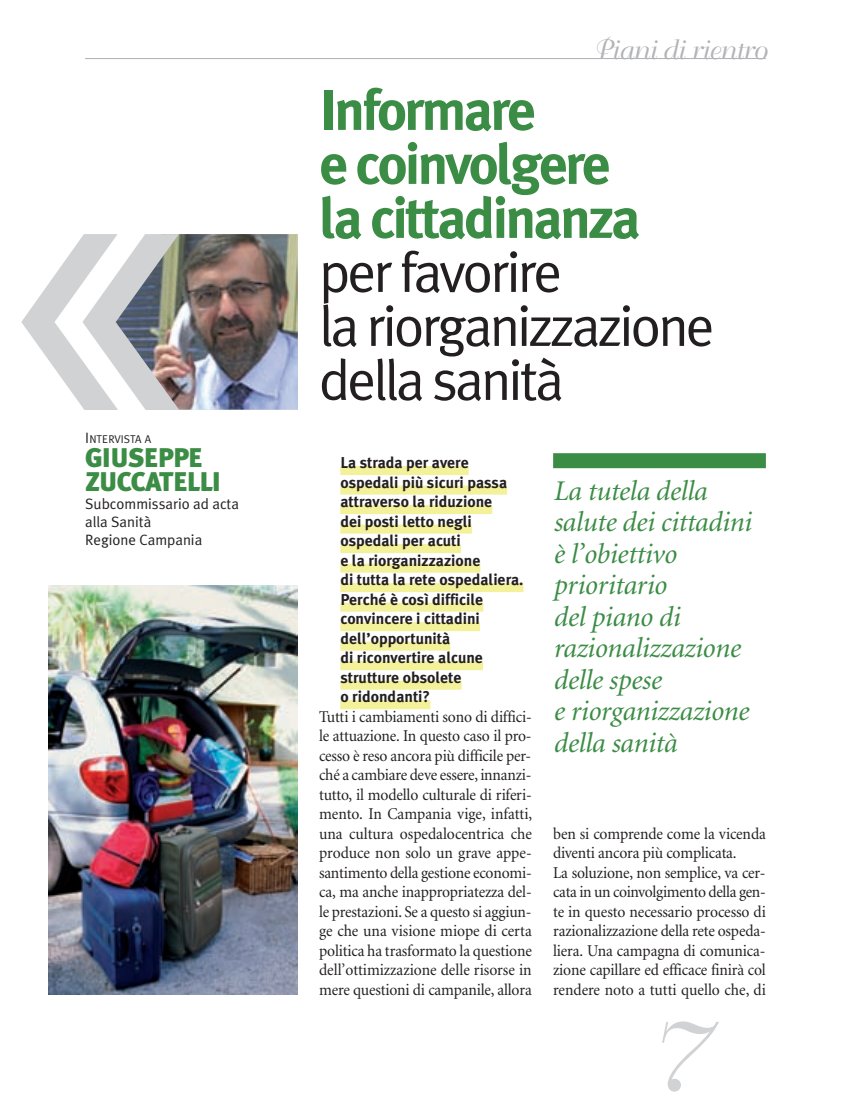
<style>
.page{position:relative;width:851px;height:1106px;background:#fff}
.page>*{position:absolute;margin:0;border:0;box-sizing:border-box;transform-origin:0 0}
.t1{font:105px "Bellevue";color:#d1d2d4}
.t2{font:57px/54px "Meta Plus Normal";letter-spacing:-.05em;color:#231f20}
.t3{font:700 57px/54px "Meta Plus";letter-spacing:-.05em;color:#3b8c45}
.t4{font:italic 28.5px/31.5px "Minion";letter-spacing:-.01em;color:#3b8c45}
.t5{font:900 27px/24px "Meta Plus";letter-spacing:-.025em;color:#3b8c45}
.t6{font:27px "Bellevue";letter-spacing:-.01em;color:#b2b3b7}
.t7{font:16.5px/19.5px "Minion";letter-spacing:-.01em;color:#231f20;text-align:justify;scale:.94 1}
.t8{font:700 15.75px/19.5px "Meta Plus";color:#231f20}
.t9{font:15px/18px "Meta Plus Normal";color:#231f20}
.t10{font:11.25px "Meta Plus Normal";color:#231f20}
.s1{font-size:15px}
</style>
<div class="page">
<hr style="left:85px;top:58px;width:680px;height:1px;background:#b2b3b7">
<div style="left:340px;top:466px;width:128px;height:9px;background:#f3f199"></div>
<div style="left:340px;top:485px;width:167px;height:9px;background:#f3f199"></div>
<div style="left:340px;top:505px;width:152px;height:9px;background:#f3f199"></div>
<div style="left:340px;top:524px;width:132px;height:9px;background:#f3f199"></div>
<div style="left:340px;top:544px;width:121px;height:9px;background:#f3f199"></div>
<div style="left:340px;top:563px;width:140px;height:9px;background:#f3f199"></div>
<div style="left:340px;top:583px;width:183px;height:9px;background:#f3f199"></div>
<div style="left:340px;top:602px;width:143px;height:9px;background:#f3f199"></div>
<div style="left:340px;top:622px;width:140px;height:9px;background:#f3f199"></div>
<div style="left:340px;top:641px;width:110px;height:9px;background:#f3f199"></div>
<div style="left:340px;top:661px;width:143px;height:9px;background:#f3f199"></div>
<div style="left:340px;top:680px;width:121px;height:9px;background:#f3f199"></div>
<div style="left:340px;top:700px;width:90px;height:9px;background:#f3f199"></div>
<img style="left:21px;top:234px;width:277px;height:176px">
<img style="left:48px;top:585px;width:250px;height:409px">
<div style="left:553px;top:453px;width:212px;height:15px;background:#3b8c45"></div>
<p class="t10" style="left:85px;top:432px;width:68px"><span class="s1">I</span>NTERVISTA A</p>
<h3 class="t5" style="left:85px;top:446px;width:137px">GIUSEPPE<br>ZUCCATELLI</h3>
<p class="t9" style="left:85px;top:495px;width:155px">Subcommissario ad acta alla Sanità<br>Regione Campania</p>
<h3 class="t6" style="left:592px;top:36px;width:175px">Piani di rientro</h3>
<h2 class="t3" style="left:319px;top:83px;width:323px">Informare<br>e coinvolgere la cittadinanza</h2>
<h2 class="t2" style="left:319px;top:245px;width:397px">per favorire<br>la riorganizzazione della sanità</h2>
<p class="t8" style="left:340px;top:453px;width:184px">La strada per avere ospedali più sicuri passa attraverso la riduzione<br>dei posti letto negli ospedali per acuti<br>e la riorganizzazione<br>di tutta la rete ospedaliera.<br>Perché è così difficile convincere i cittadini dell’opportunità<br>di riconvertire alcune strutture obsolete<br>o ridondanti?</p>
<p class="t7" style="left:319px;top:708px;width:228px">Tutti i cambiamenti sono di diffici&shy;le attuazione. In questo caso il pro&shy;cesso è reso ancora più difficile per&shy;ché a cambiare deve essere, innanzi&shy;tutto, il modello culturale di riferi&shy;mento. In Campania vige, infatti, una cultura ospedalocentrica che produce non solo un grave appe&shy;santimento della gestione economi&shy;ca, ma anche inappropriatezza del&shy;le prestazioni. Se a questo si aggiun&shy;ge che una visione miope di certa politica ha trasformato la questione dell’ottimizzazione delle risorse in mere questioni di campanile, allora</p>
<h3 class="t4" style="left:553px;top:477px;width:199px">La tutela della salute dei cittadini è l’obiettivo prioritario<br>del piano di razionalizzazione delle spese<br>e riorganizzazione della sanità</h3>
<p class="t7" style="left:553px;top:825px;width:228px;text-align:left">ben si comprende come la vicenda diventi ancora più complicata.<br>La soluzione, non semplice, va cer&shy;cata in un coinvolgimento della gen&shy;te in questo necessario processo di razionalizzazione della rete ospeda&shy;liera. Una campagna di comunica&shy;zione capillare ed efficace finirà col rendere noto a tutti quello che, di</p>
<h1 class="t1" style="left:645px;top:1002px;width:58px">7</h1>
</div>
